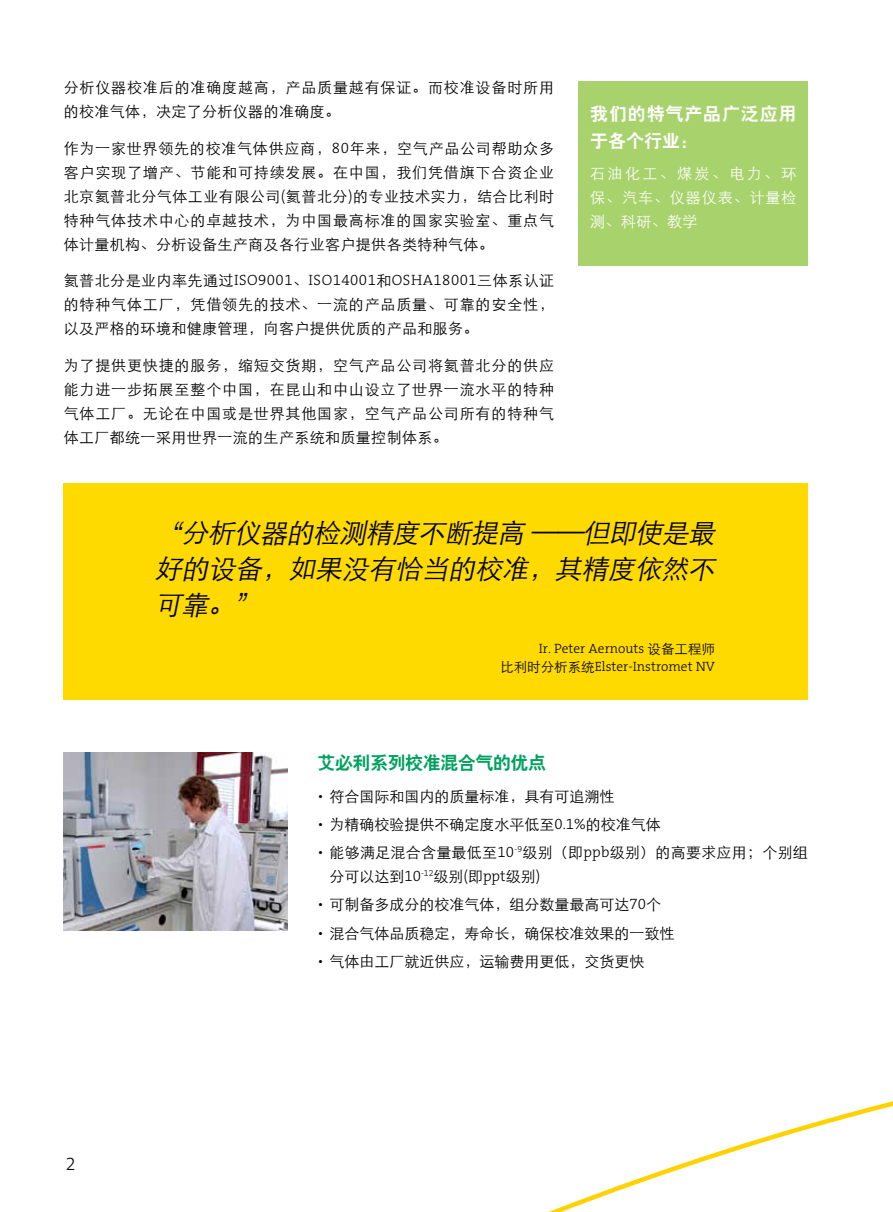
<style>
.page{position:relative;width:893px;height:1212px;background:#fff}
.page>*{position:absolute;margin:0;border:0;box-sizing:border-box;transform-origin:0 0}
.t1{font:italic 27px/36px "ST Xihei";color:#000;text-align:justify}
.t2{font:18px/27px "H Yb 2 gj";letter-spacing:.045em;color:#fff}
.t3{font:18px "H Yb 2 gj";letter-spacing:-.025em;color:#00a160}
.t4{font:300 18px "The Sans Os F";color:#000}
.t5{font:15px/24px "ST Xihei";letter-spacing:.025em;color:#000}
.t6{font:15px "ST Xihei";color:#000}
.t7{font:15px/24px "ST Xihei";letter-spacing:.055em;color:#000}
.t8{font:15px "The Serif HP3 Lig";letter-spacing:.03em;color:#000}
.t9{font:15px/24px "ST Xihei";letter-spacing:.065em;color:#fff;text-align:justify}
.t10{font:13.5px/18px "The Serif HP3 Lig";color:#000;text-align:right}
.s1{font-family:"The Serif HP3 Lig"}
.s2{font-family:"ST Xihei"}
</style>
<div class="page">
<div style="left:578px;top:81px;width:230px;height:184px;background:#a8d26c"></div>
<div style="left:64px;top:483px;width:744px;height:217px;background:#ffda00"></div>
<svg style="left:549px;top:1101px;width:344px;height:111px"></svg>
<img style="left:64px;top:753px;width:224px;height:177px">
<p class="t7" style="left:64px;top:74px;width:492px">分析仪器校准后的准确度越高，产品质量越有保证。而校准设备时所用的校准气体，决定了分析仪器的准确度。</p>
<p class="t5" style="left:64px;top:135px;width:492px;text-align:justify">作为一家世界领先的校准气体供应商，<span class="s1">80</span>年来，空气产品公司帮助众多客户实现了增产、节能和可持续发展。在中国，我们凭借旗下合资企业北京氦普北分气体工业有限公司<span class="s1">(</span>氦普北分<span class="s1">)</span>的专业技术实力，结合比利时特种气体技术中心的卓越技术，为中国最高标准的国家实验室、重点气体计量机构、分析设备生产商及各行业客户提供各类特种气体。</p>
<p class="t8" style="left:64px;top:271px;width:492px"><span class="s2">氦普北分是业内率先通过</span>ISO9001<span class="s2">、</span>ISO14001<span class="s2">和</span>OSHA18001<span class="s2">三体系认证</span></p>
<p class="t5" style="left:64px;top:292px;width:492px">的特种气体工厂，凭借领先的技术、一流的产品质量、可靠的安全性，以及严格的环境和健康管理，向客户提供优质的产品和服务。</p>
<p class="t5" style="left:64px;top:352px;width:492px;text-align:justify">为了提供更快捷的服务，缩短交货期，空气产品公司将氦普北分的供应能力进一步拓展至整个中国，在昆山和中山设立了世界一流水平的特种气体工厂。无论在中国或是世界其他国家，空气产品公司所有的特种气体工厂都统一采用世界一流的生产系统和质量控制体系。</p>
<p class="t2" style="left:590px;top:100px;width:208px">我们的特气产品广泛应用于各个行业：</p>
<p class="t9" style="left:590px;top:160px;width:208px">石油化工、煤炭、电力、环保、汽车、仪器仪表、计量检测、科研、教学</p>
<h1 class="t1" style="left:155px;top:513px;width:569px">“分析仪器的检测精度不断提高 ——但即使是最好的设备，如果没有恰当的校准，其精度依然不可靠。”</h1>
<p class="t10" style="left:500px;top:639px;width:216px">Ir. Peter Aernouts <span class="s2">设备工程师<br>比利时分析系统</span>Elster-Instromet NV</p>
<p class="t4" style="left:66px;top:1152px;width:11px">2</p>
<p class="t3" style="left:317px;top:754px;width:230px">艾必利系列校准混合气的优点</p>
<p class="t6" style="left:317px;top:785px;width:298px"><span class="s1">•</span> 符合国际和国内的质量标准，具有可追溯性</p>
<p class="t6" style="left:317px;top:813px;width:345px"><span class="s1">•</span> 为精确校验提供不确定度水平低至<span class="s1">0.1%</span>的校准气体</p>
<p class="t5" style="left:329px;top:839px;width:480px;text-indent:-12px"><span class="s1">•</span> 能够满足混合含量最低至<span class="s1">10</span><sup>-9</sup>级别（即<span class="s1">ppb</span>级别）的高要求应用；个别组分可以达到<span class="s1">10</span><sup>-12</sup>级别<span class="s1">(</span>即<span class="s1">ppt</span>级别<span class="s1">)</span></p>
<p class="t6" style="left:317px;top:893px;width:345px"><span class="s1">•</span> 可制备多成分的校准气体，组分数量最高可达<span class="s1">70</span>个</p>
<p class="t6" style="left:317px;top:922px;width:358px"><span class="s1">•</span> 混合气体品质稳定，寿命长，确保校准效果的一致性</p>
<p class="t6" style="left:317px;top:950px;width:328px"><span class="s1">•</span> 气体由工厂就近供应，运输费用更低，交货更快</p>
</div>
